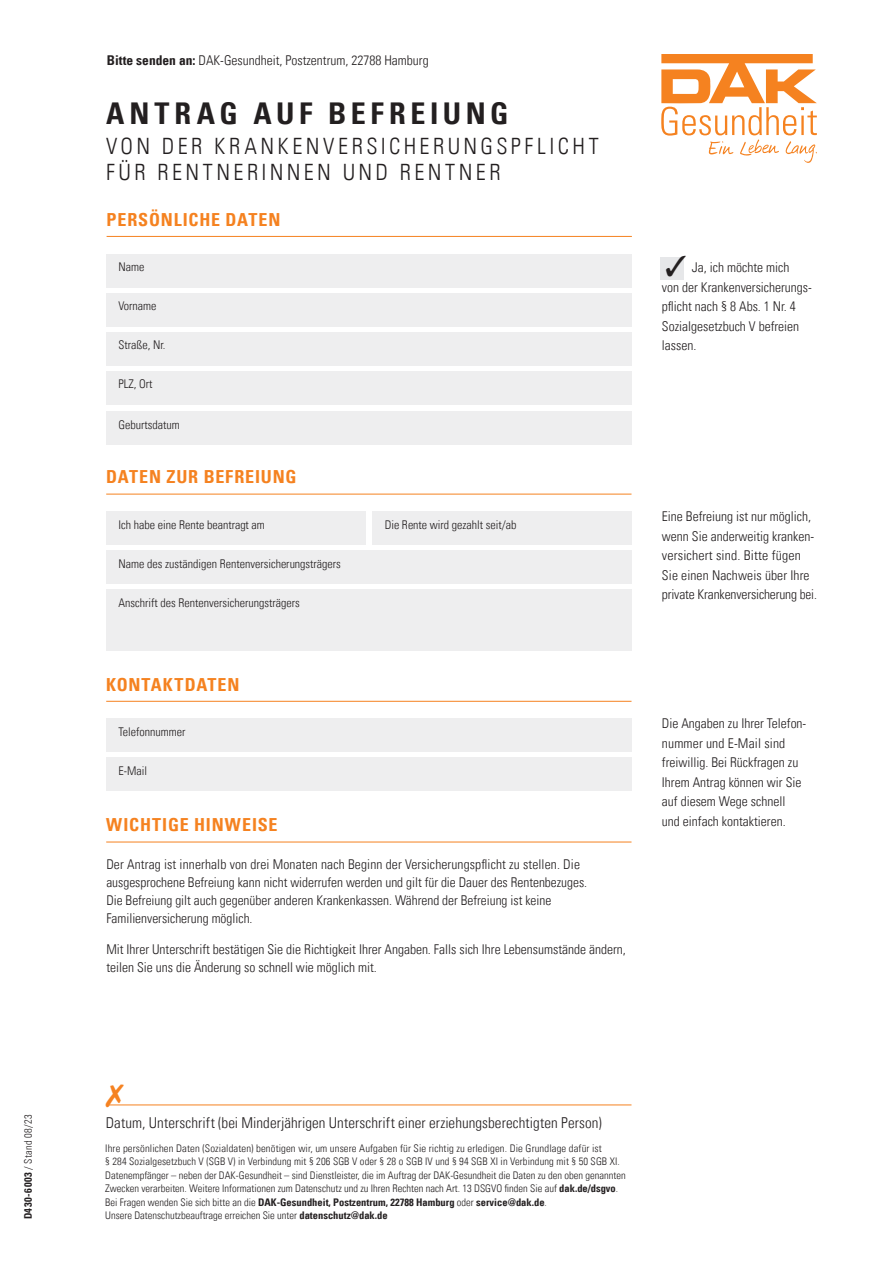
<style>
.page{position:relative;width:893px;height:1263px;background:#fff}
.page>*{position:absolute;margin:0;border:0;box-sizing:border-box;transform-origin:0 0}
.t1{font:30px "Univers Com 67 Bold Cond";letter-spacing:.155em;color:#231f20}
.t2{font:22.5px/26.2px "Univers Com 47 Light Cond";letter-spacing:.15em;color:#231f20}
.t3{font:18px "Univers Com 67 Bold Cond";letter-spacing:.045em;color:#f58220}
.t4{font:15px "Univers Com 47 Light Cond";letter-spacing:.005em;color:#242021}
.t5{font:13.5px/19.5px "Univers Com 47 Light Cond";color:#231f20}
.t6{font:12px "Univers Com 47 Light Cond";color:#231f20}
.t7{font:10.5px/13.5px "Univers Com 47 Light Cond";color:#242021}
.t8{font:10.5px "Univers Com 67 Bold Cond";color:#242021}
.t9{font:10.5px "Univers Com 47 Light Cond";letter-spacing:.035em;color:#231f20}
.s1{font-family:"Univers Com 67 Bold Cond"}
.s2{font-family:"Univers Com 47 Light Cond"}
</style>
<div class="page">
<svg style="left:661px;top:54px;width:156px;height:109px"></svg>
<div style="left:660px;top:258px;width:23px;height:22px;background:#e6e7e9"></div>
<hr style="left:106px;top:494px;width:525px;height:1px;background:#f58220">
<div style="left:106px;top:254px;width:525px;height:33px;background:#eeeeef"></div>
<hr style="left:107px;top:236px;width:525px;height:1px;background:#f58220">
<div style="left:106px;top:293px;width:525px;height:33px;background:#eeeeef"></div>
<div style="left:106px;top:332px;width:525px;height:33px;background:#eeeeef"></div>
<hr style="left:106px;top:1104px;width:525px;height:1px;background:#f58220">
<div style="left:106px;top:371px;width:525px;height:34px;background:#eeeeef"></div>
<div style="left:106px;top:411px;width:525px;height:34px;background:#eeeeef"></div>
<div style="left:106px;top:511px;width:260px;height:34px;background:#eeeeef"></div>
<div style="left:372px;top:511px;width:260px;height:34px;background:#eeeeef"></div>
<div style="left:106px;top:550px;width:525px;height:34px;background:#eeeeef"></div>
<div style="left:106px;top:589px;width:525px;height:62px;background:#eeeeef"></div>
<hr style="left:106px;top:701px;width:525px;height:1px;background:#f58220">
<hr style="left:106px;top:842px;width:525px;height:1px;background:#f58220">
<div style="left:106px;top:719px;width:525px;height:33px;background:#eeeeef"></div>
<div style="left:106px;top:757px;width:525px;height:34px;background:#eeeeef"></div>
<svg style="left:666px;top:257px;width:18px;height:19px"></svg>
<svg style="left:106px;top:1104px;width:18px;height:2px"></svg>
<p class="t9" style="left:22px;top:1219px;width:106px;rotate:-90deg"><span class="s1">D430-6003</span> / Stand 08/23</p>
<p class="t5" style="left:107px;top:51px;width:323px"><span class="s1">Bitte senden an:</span> DAK-Gesundheit, Postzentrum, 22788 Hamburg</p>
<h1 class="t1" style="left:106px;top:95px;width:404px">ANTRAG AUF BEFREIUNG</h1>
<h2 class="t2" style="left:106px;top:133px;width:494px">VON DER KRANKENVERSICHERUNGSPFLICHT<br>FÜR RENTNERINNEN UND RENTNER</h2>
<h3 class="t3" style="left:107px;top:208px;width:175px">PERSÖNLICHE DATEN</h3>
<p class="t6" style="left:118px;top:260px;width:27px">Name</p>
<p class="t6" style="left:118px;top:299px;width:40px">Vorname</p>
<p class="t6" style="left:118px;top:338px;width:49px">Straße, Nr.</p>
<p class="t6" style="left:118px;top:377px;width:35px">PLZ, Ort</p>
<p class="t6" style="left:118px;top:417px;width:63px">Geburtsdatum</p>
<h3 class="t3" style="left:106px;top:466px;width:192px">DATEN ZUR BEFREIUNG</h3>
<p class="t6" style="left:118px;top:517px;width:148px">Ich habe eine Rente beantragt am</p>
<p class="t6" style="left:385px;top:517px;width:133px">Die Rente wird gezahlt seit/ab</p>
<p class="t6" style="left:118px;top:556px;width:224px">Name des zuständigen Rentenversicherungsträgers</p>
<p class="t6" style="left:118px;top:595px;width:183px">Anschrift des Rentenversicherungsträgers</p>
<h3 class="t3" style="left:106px;top:673px;width:135px">KONTAKTDATEN</h3>
<p class="t6" style="left:118px;top:725px;width:69px">Telefonnummer</p>
<p class="t6" style="left:118px;top:764px;width:30px">E-Mail</p>
<h3 class="t3" style="left:106px;top:814px;width:173px">WICHTIGE HINWEISE</h3>
<p class="t5" style="left:106px;top:856px;width:482px;line-height:18px">Der Antrag ist innerhalb von drei Monaten nach Beginn der Versicherungspflicht zu stellen. Die ausgesprochene Befreiung kann nicht widerrufen werden und gilt für die Dauer des Rentenbezuges.<br>Die Befreiung gilt auch gegenüber anderen Krankenkassen. Während der Befreiung ist keine Familienversicherung möglich.</p>
<p class="t5" style="left:106px;top:940px;width:521px;line-height:18px">Mit Ihrer Unterschrift bestätigen Sie die Richtigkeit Ihrer Angaben. Falls sich Ihre Lebensumstände ändern, teilen Sie uns die Änderung so schnell wie möglich mit.</p>
<p class="t5" style="left:662px;top:258px;width:151px;text-indent:30px">Ja, ich möchte mich<br>von der Krankenversicherungs&shy;pflicht nach § 8 Abs. 1 Nr. 4<br>Sozialgesetzbuch V befreien lassen.</p>
<p class="t5" style="left:662px;top:507px;width:156px">Eine Befreiung ist nur möglich, wenn Sie anderweitig kranken&shy;versichert sind. Bitte fügen<br>Sie einen Nachweis über Ihre private Krankenversicherung bei.</p>
<p class="t5" style="left:662px;top:714px;width:146px">Die Angaben zu Ihrer Telefon&shy;nummer und E-Mail sind freiwillig. Bei Rückfragen zu<br>Ihrem Antrag können wir Sie auf diesem Wege schnell und einfach kontaktieren.</p>
<p class="t4" style="left:106px;top:1114px;width:497px">Datum, Unterschrift (bei Minderjährigen Unterschrift einer erziehungsberechtigten Person)</p>
<p class="t7" style="left:105px;top:1141px;width:522px">Ihre persönlichen Daten (Sozialdaten) benötigen wir, um unsere Aufgaben für Sie richtig zu erledigen. Die Grundlage dafür ist<br>§ 284 Sozialgesetzbuch V (SGB V) in Verbindung mit § 206 SGB V oder § 28 o SGB IV und § 94 SGB XI in Verbindung mit § 50 SGB XI.<br>Datenempfänger – neben der DAK-Gesundheit – sind Dienstleister, die im Auftrag der DAK-Gesundheit die Daten zu den oben genannten Zwecken verarbeiten. Weitere Informationen zum Datenschutz und zu Ihren Rechten nach Art. 13 DSGVO finden Sie auf <span class="s1">dak.de/dsgvo</span>.</p>
<p class="t8" style="left:105px;top:1196px;width:443px"><span class="s2">Bei Fragen wenden Sie sich bitte an die</span> DAK-Gesundheit, Postzentrum, 22788 Hamburg <span class="s2">oder</span> service@dak.de<span class="s2">.</span></p>
<p class="t7" style="left:105px;top:1209px;width:284px">Unsere Datenschutzbeauftrage erreichen Sie unter <span class="s1">datenschutz@dak.de</span></p>
</div>
